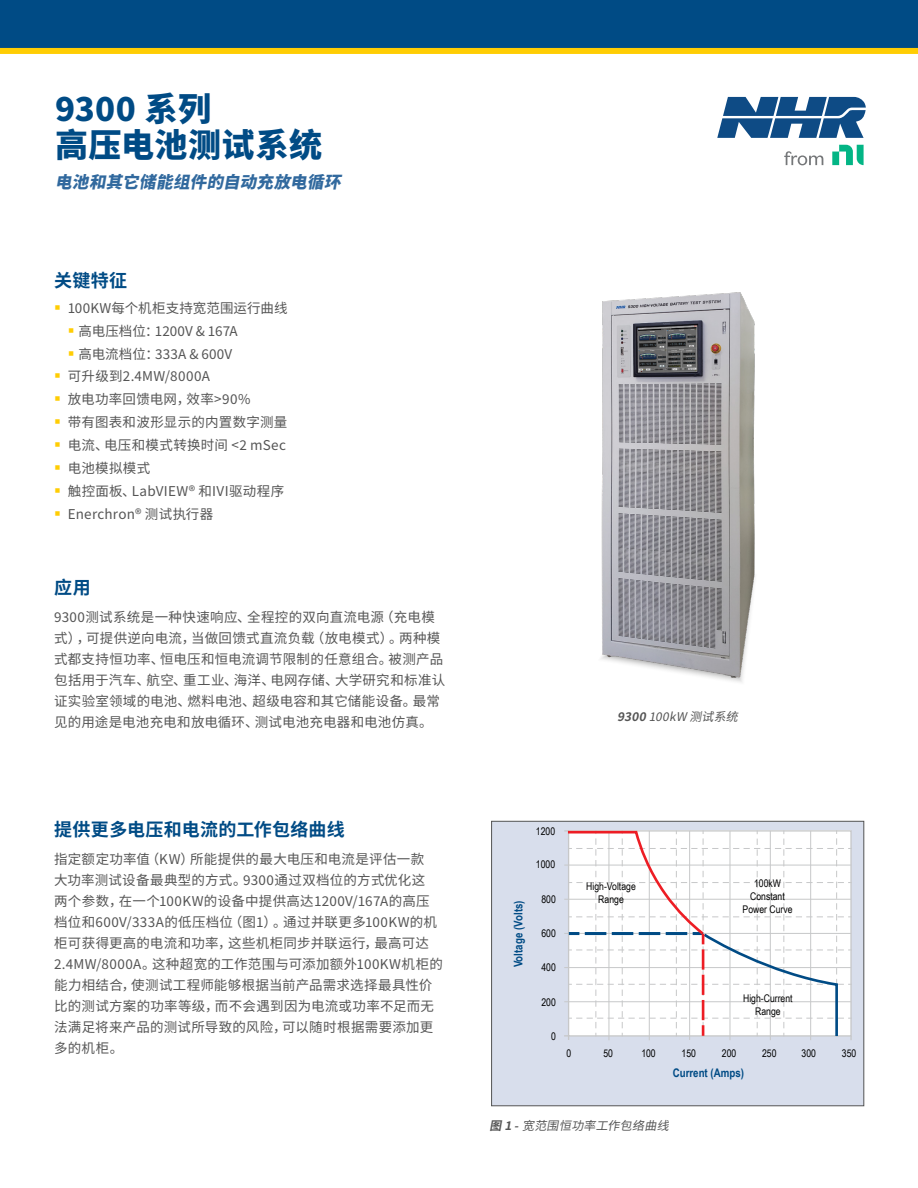
<style>
.page{position:relative;width:918px;height:1188px;background:#fff}
.page>*{position:absolute;margin:0;border:0;box-sizing:border-box;transform-origin:0 0}
.Title_-_Main{font:900 33px "Noto Sans SC";letter-spacing:.015em;color:#004b85}
.t1{font:700 18px "Noto Sans SC";letter-spacing:.015em;color:#004b85}
.Title_-_Sub{font:italic 900 16.5px "Noto Sans SC";color:#31699e}
.Body_Copy{font:13.5px/21px "Noto Sans SC";letter-spacing:.02em;color:#555}
.Bullets{font:13.5px "Noto Sans SC";letter-spacing:.005em;color:#555}
.Caption_-_Descriptio{font:italic 12px "Noto Sans SC";color:#555}
.Caption_-_Product_Ti{font:italic 12px "Noto Sans SC";color:#555}
.t2{font:700 11.85px "Arial Narrow";color:#004b85}
.t3{font:10.5px/12.6px "Arial Narrow";color:#000;text-align:center}
.s1{font-weight:700}
.s2{font-family:"Arial"}
</style>
<div class="page">
<svg style="left:832px;top:145px;width:32px;height:20px"></svg>
<svg style="left:784px;top:151px;width:39px;height:14px"></svg>
<svg style="left:717px;top:97px;width:149px;height:41px"></svg>
<div style="left:0;top:0;width:918px;height:50px;background:#004b85"></div>
<div style="left:0;top:48px;width:918px;height:6px;background:#ffcd03"></div>
<div style="left:492px;top:821px;width:372px;height:285px;background:#d8deec"></div>
<svg style="left:564px;top:830px;width:288px;height:210px;background:#f5f3f5"></svg>
<div style="left:491px;top:821px;width:373px;height:285px;border:1px solid #555"></div>
<img style="left:601px;top:293px;width:154px;height:385px">
<p class="Title_-_Main" style="left:55px;top:90px;width:158px">9300 系列</p>
<p class="Title_-_Main" style="left:55px;top:126px;width:269px">高压电池测试系统</p>
<p class="Title_-_Sub" style="left:55px;top:173px;width:295px">电池和其它储能组件的自动充放电循环</p>
<p class="t1" style="left:54px;top:270px;width:75px">关键特征</p>
<p class="Bullets" style="left:68px;top:300px;width:221px">100KW每个机柜支持宽范围运行曲线</p>
<p class="Bullets" style="left:79px;top:323px;width:161px">高电压档位：1200V &amp; 167A</p>
<p class="Bullets" style="left:79px;top:346px;width:155px">高电流档位：333A &amp; 600V</p>
<p class="Body_Copy" style="left:68px;top:366px;width:144px">可升级到2.4MW/8000A</p>
<p class="Body_Copy" style="left:68px;top:389px;width:184px">放电功率回馈电网，效率&gt;90%</p>
<p class="Body_Copy" style="left:68px;top:412px;width:221px">带有图表和波形显示的内置数字测量</p>
<p class="Body_Copy" style="left:68px;top:435px;width:220px">电流、电压和模式转换时间 &lt;2 mSec</p>
<p class="Body_Copy" style="left:68px;top:458px;width:84px">电池模拟模式</p>
<p class="Body_Copy" style="left:68px;top:481px;width:218px">触控面板、LabVIEW® 和IVI驱动程序</p>
<p class="Body_Copy" style="left:68px;top:504px;width:147px">Enerchron® 测试执行器</p>
<p class="t1" style="left:54px;top:578px;width:38px">应用</p>
<p class="Body_Copy" style="left:54px;top:607px;width:393px">9300测试系统是一种快速响应、全程控的双向直流电源（充电模式），可提供逆向电流，当做回馈式直流负载（放电模式）。两种模式都支持恒功率、恒电压和恒电流调节限制的任意组合。被测产品包括用于汽车、航空、重工业、海洋、电网存储、大学研究和标准认证实验室领域的电池、燃料电池、超级电容和其它储能设备。最常见的用途是电池充电和放电循环、测试电池充电器和电池仿真。</p>
<p class="t1" style="left:54px;top:820px;width:292px">提供更多电压和电流的工作包络曲线</p>
<p class="Body_Copy" style="left:54px;top:849px;width:390px">指定额定功率值（KW）所能提供的最大电压和电流是评估一款<br>大功率测试设备最典型的方式。9300通过双档位的方式优化这<br>两个参数，在一个100KW的设备中提供高达1200V/167A的高压档位和600V/333A的低压档位（图1）。通过并联更多100KW的机柜可获得更高的电流和功率，这些机柜同步并联运行，最高可达<br>2.4MW/8000A。这种超宽的工作范围与可添加额外100KW机柜的能力相结合，使测试工程师能够根据当前产品需求选择最具性价比的测试方案的功率等级，而不会遇到因为电流或功率不足而无法满足将来产品的测试所导致的风险，可以随时根据需要添加更多的机柜。</p>
<p class="Caption_-_Product_Ti" style="left:617px;top:710px;width:128px"><span class="s1">9300</span>100kW测试系统</p>
<p class="t2" style="left:509px;top:967px;width:68px;rotate:-90deg">Voltage (Volts)</p>
<p class="t3" style="left:536px;top:824px;width:21px">1200</p>
<p class="t3" style="left:536px;top:857px;width:21px">1000</p>
<p class="t3" style="left:541px;top:893px;width:16px">800</p>
<p class="t3" style="left:541px;top:926px;width:16px">600</p>
<p class="t3" style="left:541px;top:960px;width:16px">400</p>
<p class="t3" style="left:541px;top:995px;width:16px">200</p>
<p class="t3" style="left:551px;top:1029px;width:6px">0</p>
<p class="t3" style="left:586px;top:880px;width:51px">High-Voltage<br>Range</p>
<p class="t3" style="left:743px;top:877px;width:51px">100kW<br>Constant<br>Power Curve</p>
<p class="t3" style="left:743px;top:991px;width:51px">High-Current<br>Range</p>
<p class="t3" style="left:722px;top:1047px;width:16px">200</p>
<p class="t3" style="left:762px;top:1047px;width:16px">250</p>
<p class="t3" style="left:566px;top:1047px;width:6px">0</p>
<p class="t3" style="left:603px;top:1047px;width:11px">50</p>
<p class="t3" style="left:641px;top:1047px;width:16px">100</p>
<p class="t3" style="left:682px;top:1047px;width:16px">150</p>
<p class="t3" style="left:802px;top:1047px;width:16px">300</p>
<p class="t3" style="left:842px;top:1047px;width:16px">350</p>
<p class="t2" style="left:673px;top:1064px;width:73px">Current (Amps)</p>
<p class="Caption_-_Descriptio" style="left:490px;top:1119px;width:187px"><span class="s1">图 1</span><span class="s2">-</span> 宽范围恒功率工作包络曲线</p>
</div>
